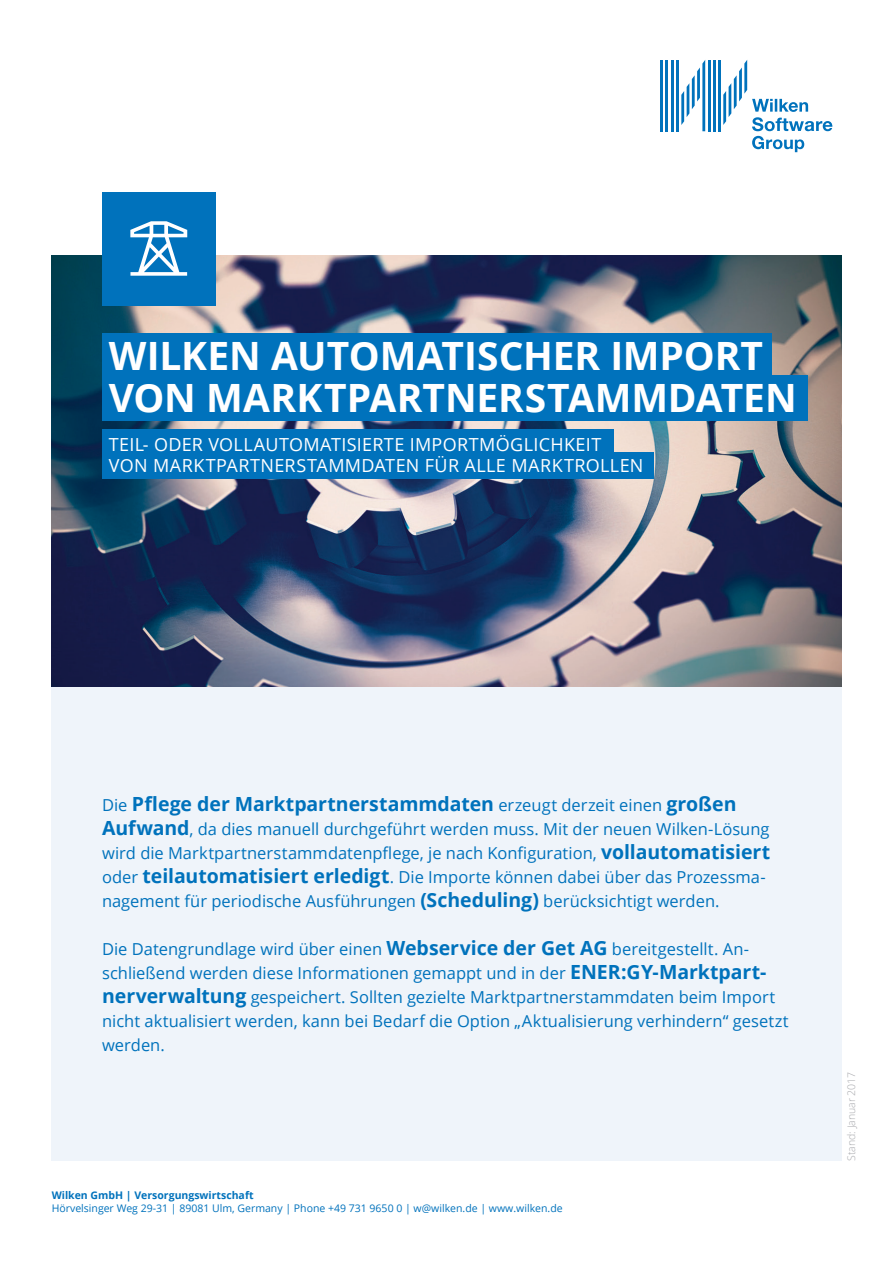
<style>
.page{position:relative;width:893px;height:1263px;background:#fff}
.page>*{position:absolute;margin:0;border:0;box-sizing:border-box;transform-origin:0 0}
.t1{font:700 39px/42px "Open Sans";color:#fff}
.t2{font:700 19.5px "Open Sans";letter-spacing:-.005em;color:#0072bc}
.t3{font:18px/21px "Open Sans";letter-spacing:.02em;color:#fff}
.t4{font:16.5px/24px "Open Sans";color:#0072bc}
.t5{font:10.5px "Open Sans";color:#0072bc}
.t6{font:700 10.5px "Open Sans";color:#0072bc}
.t7{font:300 10.5px "Open Sans";color:#a8a9ad}
.s1{font-weight:400;font-size:16.5px}
.s2{font-weight:700;font-size:19.5px}
</style>
<div class="page">
<div style="left:51px;top:686px;width:791px;height:475px;background:#eff4fa"></div>
<svg style="left:723px;top:60px;width:109px;height:92px"></svg>
<hr style="left:660px;top:60px;width:3px;height:71px;background:#0072bc">
<hr style="left:665px;top:60px;width:3px;height:71px;background:#0072bc">
<hr style="left:671px;top:60px;width:3px;height:71px;background:#0072bc">
<hr style="left:676px;top:60px;width:3px;height:71px;background:#0072bc">
<svg style="left:681px;top:60px;width:24px;height:71px"></svg>
<hr style="left:708px;top:60px;width:2px;height:71px;background:#0072bc">
<hr style="left:713px;top:60px;width:3px;height:71px;background:#0072bc">
<hr style="left:718px;top:60px;width:3px;height:71px;background:#0072bc">
<img style="left:51px;top:255px;width:791px;height:431px">
<div style="left:102px;top:192px;width:114px;height:114px;background:#0072bc"></div>
<svg style="left:130px;top:221px;width:57px;height:55px"></svg>
<div style="left:102px;top:333px;width:670px;height:50px;background:#0072bc"></div>
<div style="left:102px;top:430px;width:511px;height:26px;background:#0072bc"></div>
<div style="left:102px;top:452px;width:552px;height:26px;background:#0072bc"></div>
<div style="left:102px;top:375px;width:706px;height:45px;background:#0072bc"></div>
<h1 class="t1" style="left:109px;top:334px;width:689px">WILKEN AUTOMATISCHER IMPORT<br>VON MARKTPARTNERSTAMMDATEN</h1>
<p class="t3" style="left:109px;top:434px;width:536px">TEIL- ODER VOLLAUTOMATISIERTE IMPORTMÖGLICHKEIT<br>VON MARKTPARTNERSTAMMDATEN FÜR ALLE MARKTROLLEN</p>
<p class="t2" style="left:102px;top:790px;width:636px"><span class="s1">Die</span> Pflege der Marktpartnerstammdaten <span class="s1">erzeugt derzeit einen</span> großen</p>
<p class="t4" style="left:102px;top:816px;width:670px"><span class="s2">Aufwand</span>, da dies manuell durchgeführt werden muss. Mit der neuen Wilken-Lösung wird die Marktpartnerstammdatenpflege, je nach Konfiguration, <span class="s2">vollautomatisiert </span>oder <span class="s2">teilautomatisiert erledigt</span>. Die Importe können dabei über das Prozessma&shy;nagement für periodische Ausführungen <span class="s2">(Scheduling)</span> berücksichtigt werden.</p>
<p class="t4" style="left:102px;top:936px;width:688px">Die Datengrundlage wird über einen <span class="s2">Webservice der Get AG</span> bereitgestellt. An&shy;schließend werden diese Informationen gemappt und in der <span class="s2">ENER:GY-Marktpart&shy;nerverwaltung</span> gespeichert. Sollten gezielte Marktpartnerstammdaten beim Import nicht aktualisiert werden, kann bei Bedarf die Option „Aktualisierung verhindern“ gesetzt werden.</p>
<p class="t6" style="left:52px;top:1187px;width:203px">Wilken GmbH | Versorgungswirtschaft</p>
<p class="t5" style="left:52px;top:1201px;width:512px">Hörvelsinger Weg 29-31 | 89081 Ulm, Germany | Phone +49 731 9650 0 | w@wilken.de | www.wilken.de</p>
<p class="t7" style="left:844px;top:1161px;width:91px;rotate:-90deg">Stand: Januar 2017</p>
</div>
